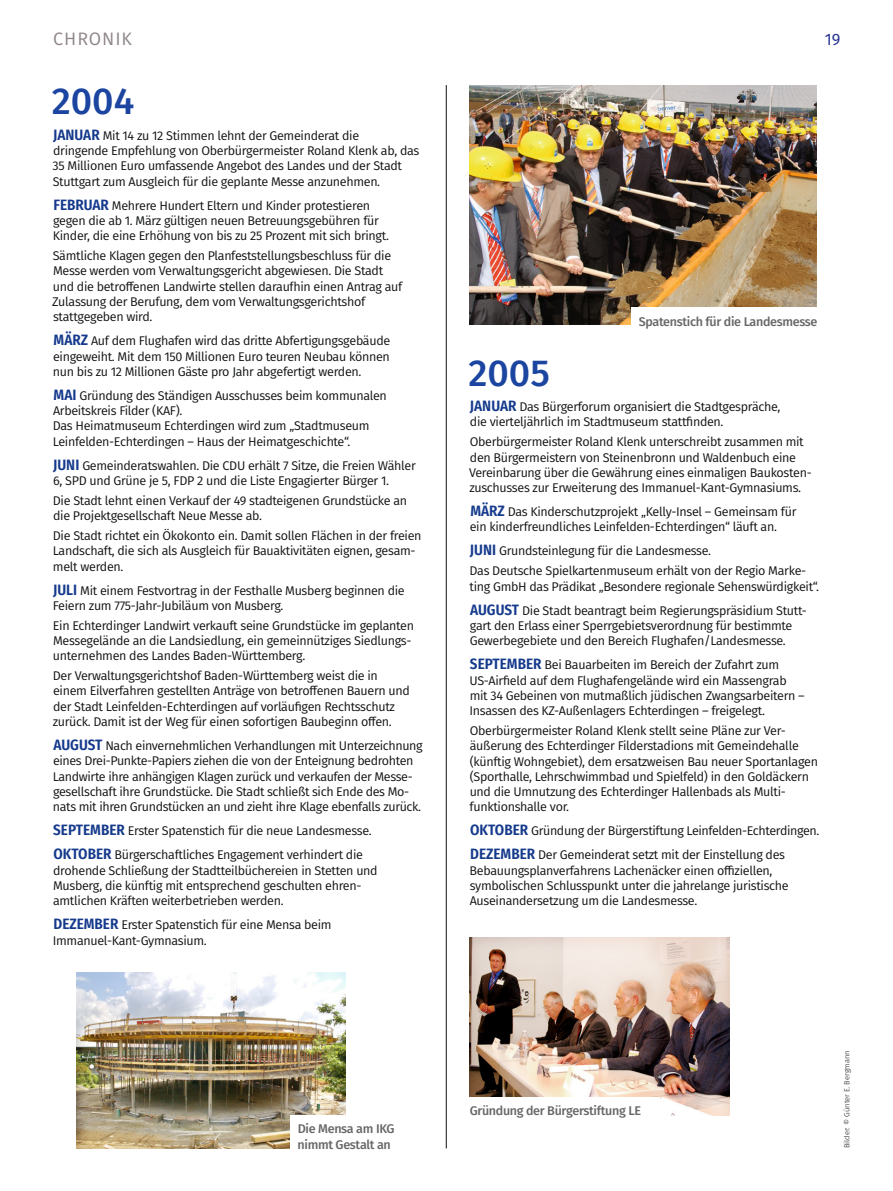
<style>
.page{position:relative;width:893px;height:1191px;background:#fff}
.page>*{position:absolute;margin:0;border:0;box-sizing:border-box;transform-origin:0 0}
.t1{font:500 37.5px "Fira Sans";color:#1b45a0}
.t2{font:18px "Fira Sans";letter-spacing:.05em;color:#8f8588}
.t3{font:16.5px "Fira Sans";color:#2b3791}
.t4{font:12.6px/15.3px "Fira Sans";letter-spacing:-.025em;color:#111212}
.t5{font:500 12.6px/15.3px "Fira Sans";letter-spacing:-.025em;color:#676767}
.t6{font:300 7.5px "Fira Sans";color:#111212}
.s1{font-family:"Fira Sans Condensed";font-weight:600;font-size:15px;color:#153a8c}
</style>
<div class="page">
<img style="left:77px;top:973px;width:269px;height:175px">
<img style="left:470px;top:85px;width:346px;height:239px">
<img style="left:470px;top:937px;width:260px;height:178px">
<div style="left:632px;top:308px;width:197px;height:41px;background:#fff"></div>
<div style="left:463px;top:1097px;width:197px;height:41px;background:#fff"></div>
<div style="left:291px;top:1115px;width:146px;height:42px;background:#fff"></div>
<hr style="left:446px;top:85px;width:1px;height:1063px;background:#111212">
<h2 class="t2" style="left:53px;top:26px;width:80px">CHRONIK</h2>
<h3 class="t3" style="left:825px;top:26px;width:17px">19</h3>
<h1 class="t1" style="left:52px;top:71px;width:84px">2004</h1>
<p class="t4" style="left:53px;top:127px;width:368px"><span class="s1">JANUAR</span> Mit 14 zu 12 Stimmen lehnt der Gemeinderat die<br>dringende Empfehlung von Oberbürgermeister Roland Klenk ab, das 35 Millionen Euro umfassende Angebot des Landes und der Stadt Stuttgart zum Ausgleich für die geplante Messe anzunehmen.</p>
<p class="t4" style="left:53px;top:197px;width:338px"><span class="s1">FEBRUAR</span> Mehrere Hundert Eltern und Kinder protestieren gegen die ab 1. März gültigen neuen Betreuungsgebühren für<br>Kinder, die eine Erhöhung von bis zu 25 Prozent mit sich bringt.</p>
<p class="t4" style="left:52px;top:248px;width:352px">Sämtliche Klagen gegen den Planfeststellungsbeschluss für die Messe werden vom Verwaltungsgericht abgewiesen. Die Stadt und die betroffenen Landwirte stellen daraufhin einen Antrag auf Zulassung der Berufung, dem vom Verwaltungsgerichtshof stattgegeben wird.</p>
<p class="t4" style="left:53px;top:333px;width:339px;text-align:justify"><span class="s1">MÄRZ</span> Auf dem Flughafen wird das dritte Abfertigungsgebäude eingeweiht. Mit dem 150 Millionen Euro teuren Neubau können nun bis zu 12 Millionen Gäste pro Jahr abgefertigt werden.</p>
<p class="t4" style="left:53px;top:387px;width:335px"><span class="s1">MAI</span> Gründung des Ständigen Ausschusses beim kommunalen Arbeitskreis Filder (KAF).<br>Das Heimatmuseum Echterdingen wird zum „Stadtmuseum Leinfelden-Echterdingen – Haus der Heimatgeschichte“.</p>
<p class="t4" style="left:53px;top:457px;width:364px"><span class="s1">JUNI</span> Gemeinderatswahlen. Die CDU erhält 7 Sitze, die Freien Wähler<br>6, SPD und Grüne je 5, FDP 2 und die Liste Engagierter Bürger 1.</p>
<p class="t4" style="left:53px;top:492px;width:356px">Die Stadt lehnt einen Verkauf der 49 stadteigenen Grundstücke an die Projektgesellschaft Neue Messe ab.</p>
<p class="t4" style="left:53px;top:527px;width:370px">Die Stadt richtet ein Ökokonto ein. Damit sollen Flächen in der freien<br>Landschaft, die sich als Ausgleich für Bauaktivitäten eignen, gesam&shy;melt werden.</p>
<p class="t4" style="left:53px;top:582px;width:353px"><span class="s1">JULI</span> Mit einem Festvortrag in der Festhalle Musberg beginnen die<br>Feiern zum 775-Jahr-Jubiläum von Musberg.</p>
<p class="t4" style="left:53px;top:617px;width:363px">Ein Echterdinger Landwirt verkauft seine Grundstücke im geplanten<br>Messegelände an die Landsiedlung, ein gemeinnütziges Siedlungs&shy;unternehmen des Landes Baden-Württemberg.</p>
<p class="t4" style="left:53px;top:668px;width:359px">Der Verwaltungsgerichtshof Baden-Württemberg weist die in einem Eilverfahren gestellten Anträge von betroffenen Bauern und der Stadt Leinfelden-Echterdingen auf vorläufigen Rechtsschutz zurück. Damit ist der Weg für einen sofortigen Baubeginn offen.</p>
<p class="t4" style="left:53px;top:737px;width:371px"><span class="s1">AUGUST</span> Nach einvernehmlichen Verhandlungen mit Unterzeichnung eines Drei-Punkte-Papiers ziehen die von der Enteignung bedrohten Landwirte ihre anhängigen Klagen zurück und verkaufen der Messe&shy;gesellschaft ihre Grundstücke. Die Stadt schließt sich Ende des Mo&shy;nats mit ihren Grundstücken an und zieht ihre Klage ebenfalls zurück.</p>
<p class="t4" style="left:53px;top:818px;width:320px;line-height:24px"><span class="s1">SEPTEMBER</span> Erster Spatenstich für die neue Landesmesse.<br><span class="s1">OKTOBER</span> Bürgerschaftliches Engagement verhindert die</p>
<p class="t4" style="left:53px;top:862px;width:326px">drohende Schließung der Stadtteilbüchereien in Stetten und<br>Musberg, die künftig mit entsprechend geschulten ehren&shy;amtlichen Kräften weiterbetrieben werden.</p>
<p class="t4" style="left:53px;top:917px;width:280px"><span class="s1">DEZEMBER</span> Erster Spatenstich für eine Mensa beim<br>Immanuel-Kant-Gymnasium.</p>
<p class="t5" style="left:298px;top:1120px;width:99px">Die Mensa am IKG nimmt Gestalt an</p>
<p class="t5" style="left:639px;top:313px;width:180px">Spatenstich für die Landesmesse</p>
<h1 class="t1" style="left:468px;top:342px;width:83px">2005</h1>
<p class="t4" style="left:470px;top:399px;width:312px"><span class="s1">JANUAR</span> Das Bürgerforum organisiert die Stadtgespräche, die vierteljährlich im Stadtmuseum stattfinden.</p>
<p class="t4" style="left:469px;top:434px;width:344px">Oberbürgermeister Roland Klenk unterschreibt zusammen mit den Bürgermeistern von Steinenbronn und Waldenbuch eine Vereinbarung über die Gewährung eines einmaligen Baukosten&shy;zuschusses zur Erweiterung des Immanuel-Kant-Gymnasiums.</p>
<p class="t4" style="left:470px;top:504px;width:328px"><span class="s1">MÄRZ</span> Das Kinderschutzprojekt „Kelly-Insel – Gemeinsam für ein kinderfreundliches Leinfelden-Echterdingen“ läuft an.</p>
<p class="t4" style="left:470px;top:541px;width:338px;line-height:19.8px"><span class="s1">JUNI</span> Grundsteinlegung für die Landesmesse.<br>Das Deutsche Spielkartenmuseum erhält von der Regio Marke-</p>
<p class="t4" style="left:470px;top:574px;width:351px;line-height:24px">ting GmbH das Prädikat „Besondere regionale Sehenswürdigkeit“.<br><span class="s1">AUGUST</span> Die Stadt beantragt beim Regierungspräsidium Stutt-</p>
<p class="t4" style="left:470px;top:617px;width:324px">gart den Erlass einer Sperrgebietsverordnung für bestimmte<br>Gewerbegebiete und den Bereich Flughafen/Landesmesse.</p>
<p class="t4" style="left:469px;top:657px;width:337px"><span class="s1">SEPTEMBER</span> Bei Bauarbeiten im Bereich der Zufahrt zum US-Airfield auf dem Flughafengelände wird ein Massengrab mit 34 Gebeinen von mutmaßlich jüdischen Zwangsarbeitern – Insassen des KZ-Außenlagers Echterdingen – freigelegt.</p>
<p class="t4" style="left:470px;top:722px;width:350px">Oberbürgermeister Roland Klenk stellt seine Pläne zur Ver&shy;äußerung des Echterdinger Filderstadions mit Gemeindehalle (künftig Wohngebiet), dem ersatzweisen Bau neuer Sportanlagen (Sporthalle, Lehrschwimmbad und Spielfeld) in den Goldäckern und die Umnutzung des Echterdinger Hallenbads als Multi&shy;funktionshalle vor.</p>
<p class="t4" style="left:470px;top:818px;width:351px;line-height:24px"><span class="s1">OKTOBER</span> Gründung der Bürgerstiftung Leinfelden-Echterdingen.<br><span class="s1">DEZEMBER</span> Der Gemeinderat setzt mit der Einstellung des</p>
<p class="t4" style="left:470px;top:862px;width:321px">Bebauungsplanverfahrens Lachenäcker einen offiziellen, symbolischen Schlusspunkt unter die jahrelange juristische<br>Auseinandersetzung um die Landesmesse.</p>
<p class="t5" style="left:470px;top:1102px;width:173px">Gründung der Bürgerstiftung LE</p>
<p class="t6" style="left:841px;top:1148px;width:99px;rotate:-90deg">Bilder: © Günter E. Bergmann</p>
</div>
